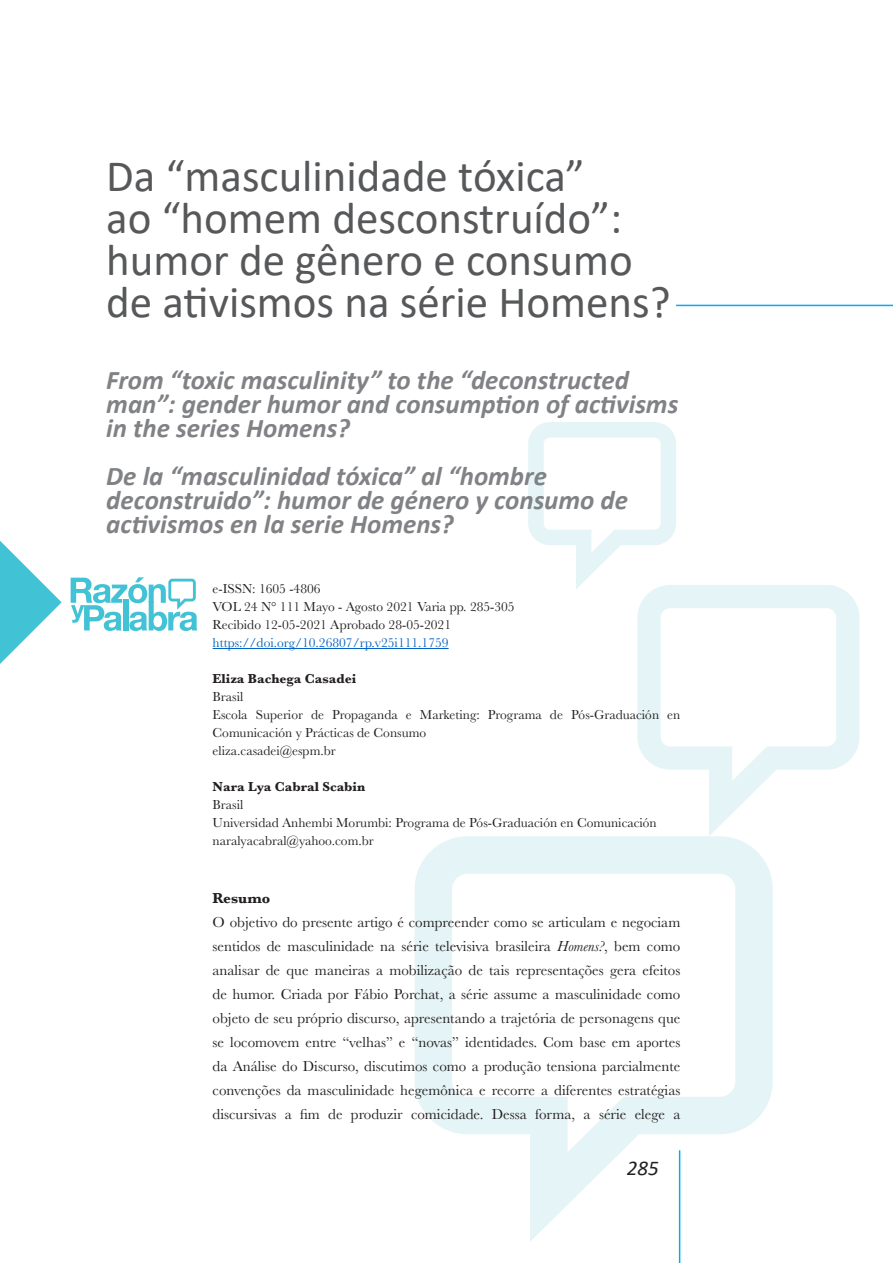
<style>
.page{position:relative;width:893px;height:1263px;background:#fff}
.page>*{position:absolute;margin:0;border:0;box-sizing:border-box;transform-origin:0 0}
.t1{font:45px/42px "Calibri";color:#57585a}
.t2{font:italic 700 27px/24px "Calibri";color:#808285}
.t3{font:italic 21px "Calibri";color:#231f20}
.Resumen{font:15px/24px "Baskerville";color:#231f20;text-align:justify}
.Resumen-2{font:700 15px "Baskerville";color:#231f20}
.t4{font:13.5px/18px "Baskerville";color:#231f20}
.t5{font:13.5px "Baskerville";color:#0563c1}
.t6{font:700 13.5px "Baskerville";color:#231f20}
.s1{font-style:italic}
</style>
<div class="page">
<hr style="left:679px;top:1150px;width:1px;height:113px;background:#00aeef">
<svg style="left:415px;top:836px;width:358px;height:406px"></svg>
<svg style="left:637px;top:585px;width:222px;height:251px"></svg>
<svg style="left:528px;top:422px;width:148px;height:167px"></svg>
<hr style="left:213px;top:648px;width:236px;height:1px;background:#0563c1">
<svg style="left:71px;top:577px;width:126px;height:54px"></svg>
<svg style="left:0;top:541px;width:62px;height:123px"></svg>
<hr style="left:676px;top:305px;width:217px;height:1px;background:#00aeef">
<h1 class="t1" style="left:106px;top:154px;width:566px">Da “masculinidade tóxica”<br>ao “homem desconstruído”: humor de gênero e consumo de ativismos na série Homens?</h1>
<h2 class="t2" style="left:106px;top:367px;width:573px">From “toxic masculinity” to the “deconstructed man”: gender humor and consumption of activisms in the series Homens?</h2>
<h2 class="t2" style="left:106px;top:463px;width:523px">De la “masculinidad tóxica” al “hombre deconstruido”: humor de género y consumo de activismos en la serie Homens?</h2>
<h5 class="t4" style="left:213px;top:580px;width:110px">e-ISSN: 1605 -4806</h5>
<h5 class="t4" style="left:213px;top:598px;width:304px">VOL 24 N° 111 Mayo - Agosto 2021 Varia pp. 285-305</h5>
<h5 class="t4" style="left:213px;top:616px;width:240px">Recibido 12-05-2021 Aprobado 28-05-2021</h5>
<h5 class="t5" style="left:213px;top:634px;width:237px">https://doi.org/10.26807/rp.v25i111.1759</h5>
<h5 class="t6" style="left:213px;top:669px;width:145px">Eliza Bachega Casadei</h5>
<h5 class="t4" style="left:213px;top:688px;width:32px">Brasil</h5>
<h5 class="t4" style="left:213px;top:706px;width:469px">Escola Superior de Propaganda e Marketing: Programa de Pós-Graduación en<br>Comunicación y Prácticas de Consumo</h5>
<h5 class="t4" style="left:213px;top:742px;width:125px">eliza.casadei@espm.br</h5>
<h5 class="t6" style="left:213px;top:777px;width:154px">Nara Lya Cabral Scabin</h5>
<h5 class="t4" style="left:213px;top:796px;width:32px">Brasil</h5>
<h5 class="t4" style="left:213px;top:814px;width:446px">Universidad Anhembi Morumbi: Programa de Pós-Graduación en Comunicación</h5>
<h5 class="t4" style="left:213px;top:832px;width:163px">naralyacabral@yahoo.com.br</h5>
<p class="Resumen-2" style="left:213px;top:888px;width:59px">Resumo</p>
<p class="Resumen" style="left:213px;top:911px;width:469px">O objetivo do presente artigo é compreender como se articulam e negociam sentidos de masculinidade na série televisiva brasileira <span class="s1">Homens?</span>, bem como analisar de que maneiras a mobilização de tais representações gera efeitos de humor. Criada por Fábio Porchat, a série assume a masculinidade como objeto de seu próprio discurso, apresentando a trajetória de personagens que se locomovem entre “velhas” e “novas” identidades. Com base em aportes da Análise do Discurso, discutimos como a produção tensiona parcialmente convenções da masculinidade hegemônica e recorre a diferentes estratégias discursivas a fim de produzir comicidade. Dessa forma, a série elege a</p>
<h3 class="t3" style="left:627px;top:1153px;width:33px">285</h3>
</div>
